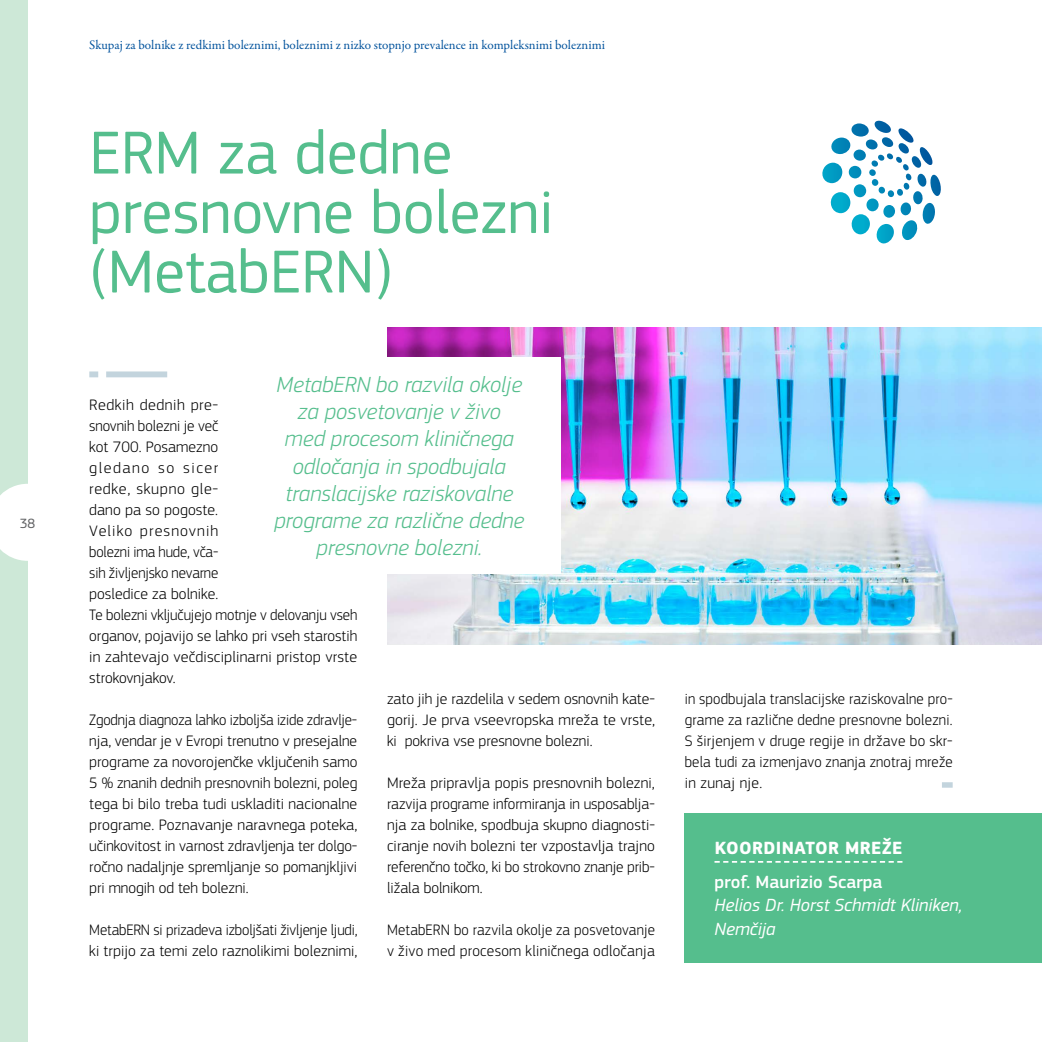
<style>
.page{position:relative;width:1042px;height:1042px;background:#fff}
.page>*{position:absolute;margin:0;border:0;box-sizing:border-box;transform-origin:0 0}
.t1{font:63px/59.5px "EC Square Sans Pro";color:#55be8d}
.t2{font:italic 300 22.75px/27.1px "EC Square Sans Pro";color:#55be8d;text-align:center}
.t3{font:italic 18.38px/23.6px "EC Square Sans Pro";color:#fff}
.t4{font:500 18.38px "EC Square Sans Pro";color:#fff}
.t5{font:700 18.38px "EC Square Sans Pro";letter-spacing:.02em;color:#fff}
.t6{font:300 15.75px/21px "EC Square Sans Pro";letter-spacing:.005em;color:#000;text-align:justify;scale:.96 1}
.t7{font:300 15.75px/21px "EC Square Sans Pro";letter-spacing:.005em;color:#000;text-align:justify}
.t8{font:14px "EC Square Sans Pro";color:#636466}
.t9{font:13.12px "Garamond Premr Pro";color:#00529c}
</style>
<div class="page">
<img style="left:387px;top:327px;width:655px;height:317px">
<div style="left:238px;top:357px;width:323px;height:216px;background:#fff"></div>
<svg style="left:942px;top:782px;width:10px;height:6px"></svg>
<div style="left:685px;top:813px;width:357px;height:149px;background:#55be8d"></div>
<svg style="left:714px;top:861px;width:188px;height:2px"></svg>
<svg style="left:89px;top:371px;width:79px;height:6px"></svg>
<div style="left:0;top:0;width:28px;height:1042px;background:#cde8d7"></div>
<svg style="left:0;top:484px;width:28px;height:77px;background:#fafcfb"></svg>
<svg style="left:822px;top:121px;width:119px;height:123px"></svg>
<p class="t8" style="left:20px;top:515px;width:17px">38</p>
<p class="t9" style="left:89px;top:37px;width:517px">Skupaj za bolnike z redkimi boleznimi, boleznimi z nizko stopnjo prevalence in kompleksnimi boleznimi</p>
<h1 class="t1" style="left:89px;top:123px;width:465px">ERM za dedne presnovne bolezni (MetabERN)</h1>
<h2 class="t2" style="left:274px;top:371px;width:252px">MetabERN bo razvila okolje za posvetovanje v živo<br>med procesom kliničnega odločanja in spodbujala translacijske raziskovalne programe za različne dedne presnovne bolezni.</h2>
<p class="t7" style="left:89px;top:394px;width:269px;text-align:left">Redkih dednih pre-<br>snovnih bolezni je več<br>kot 700. Posamezno<br>gledano so sicer<br>redke, skupno gle-<br>dano pa so pogoste.<br>Veliko presnovnih<br>bolezni ima hude, vča-<br>sih življenjsko nevarne<br>posledice za bolnike.<br>Te bolezni vključujejo motnje v delovanju vseh organov, pojavijo se lahko pri vseh starostih in zahtevajo večdisciplinarni pristop vrste strokovnjakov.</p>
<p class="t6" style="left:89px;top:709px;width:281px">Zgodnja diagnoza lahko izboljša izide zdravlje&shy;nja, vendar je v Evropi trenutno v presejalne programe za novorojenčke vključenih samo 5 % znanih dednih presnovnih bolezni, poleg tega bi bilo treba tudi uskladiti nacionalne programe. Poznavanje naravnega poteka, učinkovitost in varnost zdravljenja ter dolgo&shy;ročno nadaljnje spremljanje so pomanjkljivi pri mnogih od teh bolezni.</p>
<p class="t6" style="left:89px;top:919px;width:281px">MetabERN si prizadeva izboljšati življenje ljudi, ki trpijo za temi zelo raznolikimi boleznimi,</p>
<p class="t7" style="left:387px;top:688px;width:270px">zato jih je razdelila v sedem osnovnih kate&shy;gorij. Je prva vseevropska mreža te vrste, ki pokriva vse presnovne bolezni.</p>
<p class="t7" style="left:387px;top:772px;width:269px">Mreža pripravlja popis presnovnih bolezni, razvija programe informiranja in usposablja&shy;nja za bolnike, spodbuja skupno diagnosti&shy;ciranje novih bolezni ter vzpostavlja trajno referenčno točko, ki bo strokovno znanje prib&shy;ližala bolnikom.</p>
<p class="t6" style="left:387px;top:919px;width:281px">MetabERN bo razvila okolje za posvetovanje v živo med procesom kliničnega odločanja</p>
<p class="t6" style="left:685px;top:688px;width:281px">in spodbujala translacijske raziskovalne pro&shy;grame za različne dedne presnovne bolezni.<br>S širjenjem v druge regije in države bo skr&shy;bela tudi za izmenjavo znanja znotraj mreže in zunaj nje.</p>
<p class="t5" style="left:715px;top:837px;width:189px">KOORDINATOR MREŽE</p>
<p class="t4" style="left:714px;top:871px;width:169px">prof. Maurizio Scarpa</p>
<p class="t3" style="left:714px;top:894px;width:249px">Helios Dr. Horst Schmidt Kliniken,<br>Nemčija</p>
</div>
